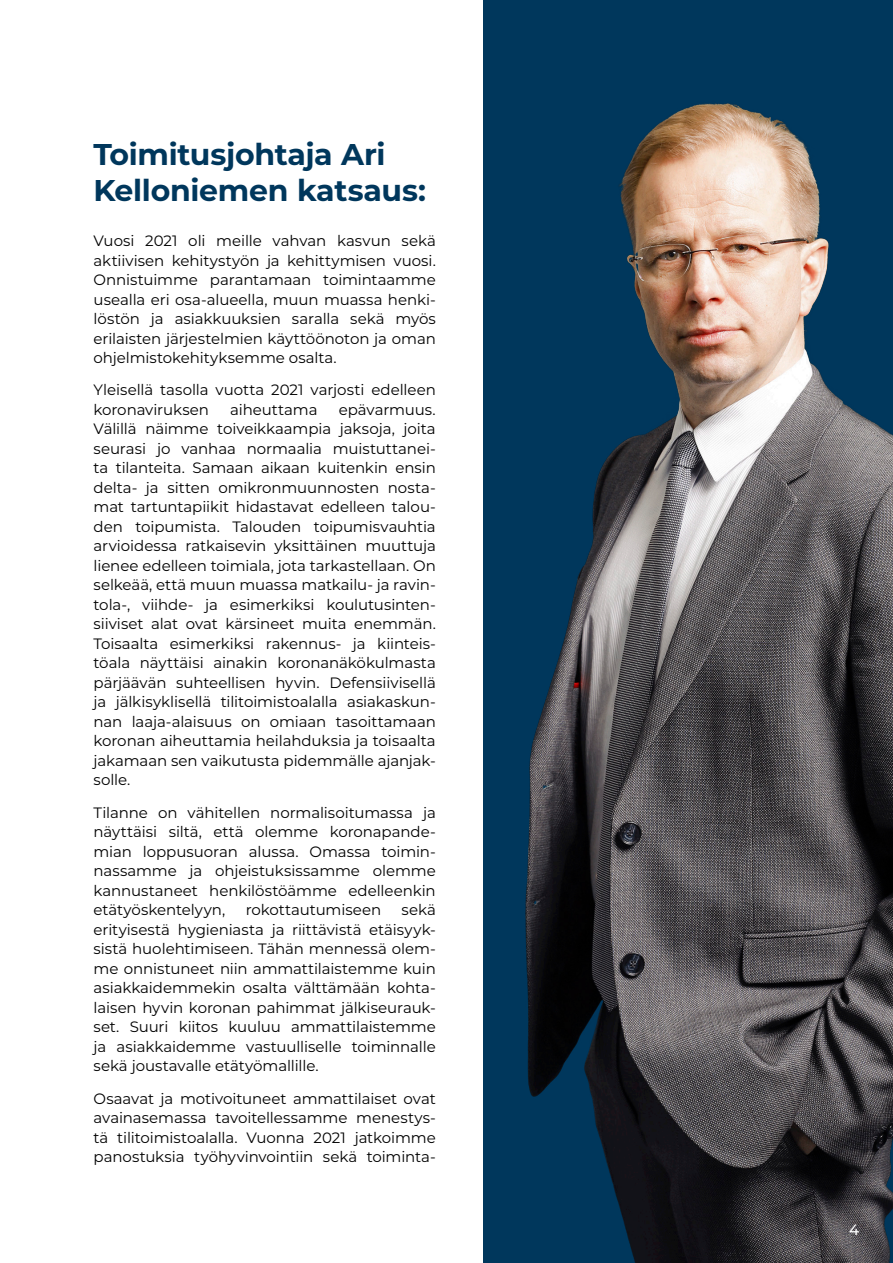
<style>
.page{position:relative;width:893px;height:1263px;background:#fff}
.page>*{position:absolute;margin:0;border:0;box-sizing:border-box;transform-origin:0 0}
.t1{font:700 30px/36px "Montserrat";letter-spacing:-.01em;color:#00375c}
.Leipäteksti{font:15px/19.5px "Montserrat";letter-spacing:-.005em;color:#000;text-align:justify}
.Väliotsikko{font:500 15px "Montserrat";color:#fff}
</style>
<div class="page">
<img style="left:487px;top:0;width:406px;height:1263px">
<p class="t1" style="left:94px;top:135px;width:334px">Toimitusjohtaja Ari<br>Kelloniemen katsaus:</p>
<p class="Leipäteksti" style="left:94px;top:231px;width:344px">Vuosi 2021 oli meille vahvan kasvun sekä aktiivisen kehitystyön ja kehittymisen vuosi.<br>Onnistuimme parantamaan toimintaamme usealla eri osa-alueella, muun muassa henki&shy;löstön ja asiakkuuksien saralla sekä myös erilaisten järjestelmien käyttöönoton ja oman ohjelmistokehityksemme osalta.</p>
<p class="Leipäteksti" style="left:94px;top:380px;width:344px">Yleisellä tasolla vuotta 2021 varjosti edelleen koronaviruksen</p>
<p class="Leipäteksti" style="left:230px;top:399px;width:89px">aiheuttama</p>
<p class="Leipäteksti" style="left:94px;top:399px;width:344px;text-indent:245px">epävarmuus.<br>Välillä näimme toiveikkaampia jaksoja, joita seurasi jo vanhaa normaalia muistuttanei&shy;ta tilanteita. Samaan aikaan kuitenkin ensin delta- ja sitten omikronmuunnosten nosta&shy;mat tartuntapiikit hidastavat edelleen talou&shy;den toipumista. Talouden toipumisvauhtia arvioidessa ratkaisevin yksittäinen muuttuja lienee edelleen toimiala, jota tarkastellaan. On selkeää, että muun muassa matkailu- ja ravin&shy;tola-, viihde- ja esimerkiksi koulutusinten&shy;siiviset alat ovat kärsineet muita enemmän.<br>Toisaalta esimerkiksi rakennus- ja kiinteis&shy;töala näyttäisi ainakin koronanäkökulmasta pärjäävän suhteellisen hyvin. Defensiivisellä ja jälkisyklisellä tilitoimistoalalla asiakaskun&shy;nan laaja-alaisuus on omiaan tasoittamaan koronan aiheuttamia heilahduksia ja toisaalta jakamaan sen vaikutusta pidemmälle ajanjak&shy;solle.</p>
<p class="Leipäteksti" style="left:94px;top:802px;width:344px">Tilanne on vähitellen normalisoitumassa ja näyttäisi siltä, että olemme koronapande&shy;mian loppusuoran alussa. Omassa toimin&shy;nassamme ja ohjeistuksissamme olemme kannustaneet henkilöstöämme edelleenkin etätyöskentelyyn,</p>
<p class="Leipäteksti" style="left:94px;top:900px;width:344px;text-indent:308px">sekä erityisestä hygieniasta ja riittävistä etäisyyk&shy;sistä huolehtimiseen. Tähän mennessä olem&shy;me onnistuneet niin ammattilaistemme kuin asiakkaidemmekin osalta välttämään kohta&shy;laisen hyvin koronan pahimmat jälkiseurauk&shy;set. Suuri kiitos kuuluu ammattilaistemme ja asiakkaidemme vastuulliselle toiminnalle sekä joustavalle etätyömallille.</p>
<p class="Leipäteksti" style="left:94px;top:1088px;width:344px">Osaavat ja motivoituneet ammattilaiset ovat avainasemassa tavoitellessamme menestys&shy;tä tilitoimistoalalla. Vuonna 2021 jatkoimme panostuksia työhyvinvointiin sekä toiminta-</p>
<p class="Leipäteksti" style="left:246px;top:900px;width:137px">rokottautumiseen</p>
<p class="Väliotsikko" style="left:849px;top:1219px;width:12px">4</p>
</div>
